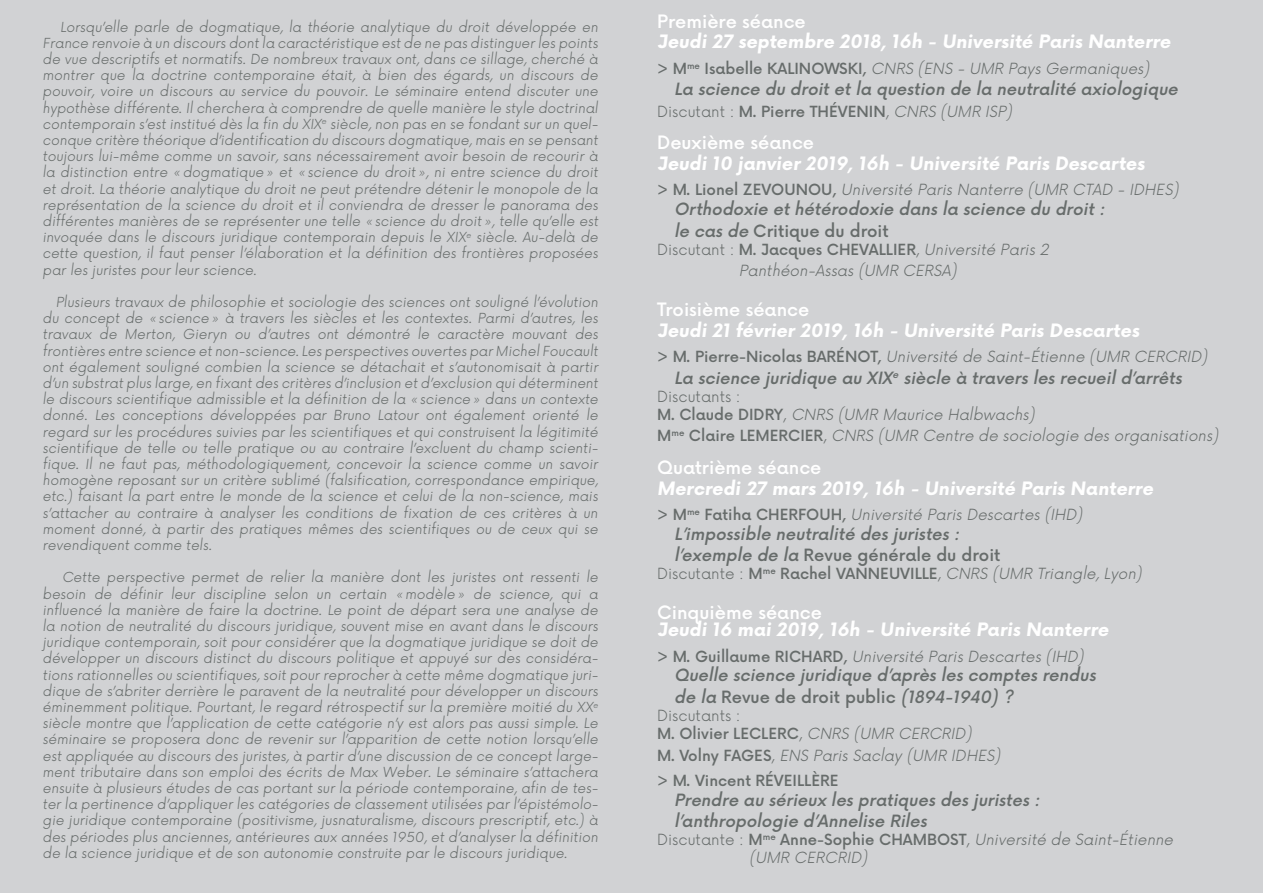
<style>
.page{position:relative;width:1263px;height:893px;background:#fff}
.page>*{position:absolute;margin:0;border:0;box-sizing:border-box;transform-origin:0 0}
.t1{font:700 18px "Now";color:#fff}
.t2{font:500 18px "Now";color:#fff}
.t3{font:italic 500 16.5px "Now";color:#676c6b}
.t4{font:500 16.5px "Now";color:#676c6b}
.t5{font:italic 300 15px "Now";color:#676c6b}
.t6{font:500 15px "Now";color:#676c6b}
.t7{font:300 15px "Now";color:#676c6b}
.t8{font:300 13.5px/16.2px "Now";color:#676c6b;text-align:justify}
.s1{font-weight:500;font-style:normal}
.s2{font-weight:300}
.s3{font-weight:300;font-style:italic}
.s4{font-style:italic}
.s5{font-style:normal}
</style>
<div class="page">
<div style="left:0;top:0;width:631px;height:893px;background:#d1d2d4"></div>
<div style="left:621px;top:0;width:642px;height:893px;background:#d1d2d4"></div>
<p class="t8" style="left:43px;top:18px;width:559px;text-indent:18px">Lorsqu’elle parle de dogmatique, la théorie analytique du droit développée en France renvoie à un discours dont la caractéristique est de ne pas distinguer les points de vue descriptifs et normatifs. De nombreux travaux ont, dans ce sillage, cherché à</p>
<p class="t8" style="left:43px;top:66px;width:559px">montrer que la doctrine contemporaine était, à bien des égards, un discours de</p>
<p class="t8" style="left:43px;top:82px;width:560px">pouvoir, voire un discours au service du pouvoir. Le séminaire entend discuter une hypothèse différente. Il cherchera à comprendre de quelle manière le style doctrinal contemporain s’est institué dès la fin du XIX<sup>e</sup> siècle, non pas en se fondant sur un quel&shy;conque critère théorique d’identification du discours dogmatique, mais en se pensant toujours lui-même comme un savoir, sans nécessairement avoir besoin de recourir à la distinction entre «dogmatique» et «science du droit», ni entre science du droit et droit. La théorie analytique du droit ne peut prétendre détenir le monopole de la représentation de la science du droit et il conviendra de dresser le panorama des différentes manières de se représenter une telle «science du droit», telle qu’elle est invoquée dans le discours j uridique contemporain depuis le XIX<sup>e</sup> siècle. Au-delà de cette question, il faut penser l’élaboration et la définition des frontières proposées par les j uristes pour leur science.</p>
<p class="t8" style="left:43px;top:293px;width:559px;text-align:right">Plusieurs travaux de philosophie et sociologie des sciences ont souligné l’évolution du concept de «science» à travers les siècles et les contextes. Parmi d’autres, les</p>
<p class="t8" style="left:43px;top:325px;width:559px">travaux de Merton, Gieryn ou d’autres ont démontré le caractère mouvant des</p>
<p class="t8" style="left:43px;top:342px;width:560px">frontières entre science et non-science.Les perspectives ouvertes par MichelFoucault ont également souligné combien la science se détachait et s’autonomisait à partir d’un substrat plus large,en fixant des critères d’inclusion et d’exclusion quidéterminent le discours scientifique admissible et la définition de la «science» dans un contexte donné. Les conceptions développées par Bruno Latour ont également orienté le</p>
<p class="t8" style="left:43px;top:423px;width:560px">regard sur les procédures suivies par les scientifiques et qui construisent la légitimité scientifique de telle ou telle pratique ou au contraire l’excluent du champ scienti&shy;fique. Il ne faut pas, méthodologiquement, concevoir la science comme un savoir homogène reposant sur un critère sublimé (falsification, correspondance empirique, etc.) faisant la part entre le monde de la science et celui de la non-science, mais s’attacher au contraire à analyser les conditions de fixation de ces critères à un moment donné, à partir des pratiques mêmes des scientifiques ou de ceux qui se revendiquent comme tels.</p>
<p class="t8" style="left:62px;top:568px;width:540px">Cette perspective permet de relier la manière dont les j uristes ont ressenti le</p>
<p class="t8" style="left:43px;top:585px;width:560px">besoin de définir leur discipline selon un certain «modèle» de science, qui a</p>
<p class="t8" style="left:43px;top:601px;width:560px">influencé la manière de faire la doctrine. Le point de départ sera une analyse de la notion de neutralité du discours j uridique, souvent mise en avant dans le discours juridique contemporain, soit pour considérer que la dogmatique juridique se doit de développer un discours distinct du discours politique et appuyé sur des considéra&shy;tions rationnelles ou scientifiques, soit pour reprocher à cette même dogmatique juri&shy;dique de s’abriter derrière le paravent de la neutralité pour développer un discours éminemment politique. Pourtant, le regard rétrospectif sur la première moitié du XX<sup>e </sup>siècle montre que l’application de cette catégorie n’y est alors pas aussi simple. Le séminaire se proposera donc de revenir sur l’apparition de cette notion lorsqu’elle est appliquée au discours des j uristes, à partir d’une discussion de ce concept large&shy;ment tributaire dans son emploi des écrits de Max Weber. Le séminaire s’attachera ensuite à plusieurs études de cas portant sur la période contemporaine, afin de tes&shy;ter la pertinence d’appliquer les catégories de classement utilisées par l’épistémolo&shy;gie j uridique contemporaine (positivisme, j usnaturalisme, discours prescriptif, etc.) à des périodes plus anciennes, antérieures aux années 1950, et d’analyser la définition de la science j uridique et de son autonomie construite par le discours j uridique.</p>
<p class="t2" style="left:657px;top:7px;width:150px">Première séance</p>
<p class="t1" style="left:657px;top:28px;width:518px">Jeudi 27 septembre 2018, 16h - Université Paris Nanterre</p>
<p class="t5" style="left:657px;top:56px;width:498px"><span class="s1">&gt; M</span> <sup>m</sup> <sup>e</sup> <span class="s1">I sa b e l l e KAL I N OWS KI ,</span> CNRS (ENS - UMR PaysGermaniques)</p>
<p class="t3" style="left:674px;top:76px;width:509px">La science du droitetla question de la neutralité axiologique</p>
<p class="t6" style="left:657px;top:100px;width:360px"><span class="s2">Discutant :</span> M. Pierre THÉVENIN<span class="s2">,</span> <span class="s3">CNRS (UMR ISP)</span></p>
<p class="t2" style="left:657px;top:129px;width:158px">Deuxième séance</p>
<p class="t1" style="left:657px;top:150px;width:492px">Jeudi 10 janvier 2019, 16h - Université Paris Descartes</p>
<p class="t5" style="left:657px;top:178px;width:527px"><span class="s1">&gt; M . L i o n e l Z EVO U N O U ,</span> Université ParisNanterre (UMR CTAD - IDHES)</p>
<p class="t3" style="left:674px;top:196px;width:436px">Orthodoxie ethétérodoxie dansla science du droit:</p>
<p class="t4" style="left:674px;top:218px;width:216px"><span class="s4">le casde</span> Critique du droit</p>
<p class="t6" style="left:657px;top:238px;width:397px"><span class="s2">Discutant :</span> M. Jacques CHEVALLIER<span class="s2">,</span> <span class="s3">Université Paris2</span></p>
<p class="t5" style="left:739px;top:259px;width:223px">Panthéon-Assas(UMR CERSA)</p>
<p class="t2" style="left:657px;top:296px;width:154px">Troisième séance</p>
<p class="t1" style="left:657px;top:317px;width:487px">Jeudi 21 février 2019, 16h - Université Paris Descartes</p>
<p class="t5" style="left:657px;top:345px;width:555px"><span class="s1">&gt; M . Pi e rre - N i co l as BAR É N OT,</span> Université de Saint-Étienne (UMR CERCRID)</p>
<p class="t3" style="left:674px;top:365px;width:513px">La science juridique au XIX<sup>e</sup> siècle à traverslesrecueild’arrêts</p>
<p class="t7" style="left:657px;top:384px;width:85px">Discutants :</p>
<p class="t5" style="left:657px;top:402px;width:383px"><span class="s1">M . C l a u d e D I D RY</span><span class="s5">,</span> CNRS (UMR Maurice Halbwachs)</p>
<p class="t5" style="left:657px;top:424px;width:566px"><span class="s1">M</span> <sup>m</sup> <sup>e</sup> <span class="s1">C l a i re L E M E RC I E R</span><span class="s5">,</span> CNRS (UMR Centre de sociologie desorganisations)</p>
<p class="t2" style="left:657px;top:453px;width:166px">Quatrième séance</p>
<p class="t1" style="left:657px;top:475px;width:501px">Mercredi 27 mars 2019, 16h - Université Paris Nanterre</p>
<p class="t5" style="left:657px;top:502px;width:431px"><span class="s1">&gt; M</span> <sup>m</sup> <sup>e</sup> <span class="s1">Fat i h a C H E R FO U H ,</span> Université ParisDescartes(IHD)</p>
<p class="t3" style="left:674px;top:521px;width:291px">L’impossible neutralité desjuristes:</p>
<p class="t4" style="left:674px;top:543px;width:328px"><span class="s4">l’exemple de la</span> Revue générale du droit</p>
<p class="t5" style="left:657px;top:562px;width:490px"><span class="s5">Discutante :</span> <span class="s1">M</span><sup>me</sup> <span class="s1">Rachel VANNEUVILLE</span><span class="s5">,</span> CNRS (UMR Triangle,Lyon)</p>
<p class="t2" style="left:657px;top:599px;width:166px">Cinquième séance</p>
<p class="t1" style="left:657px;top:616px;width:456px">Jeudi 16 mai 2019, 16h - Université Paris Nanterre</p>
<p class="t5" style="left:657px;top:644px;width:432px"><span class="s1">&gt; M . G u i l l au m e R I C HARD,</span> Université ParisDescartes(IHD)</p>
<p class="t3" style="left:674px;top:663px;width:427px">Quelle science juridique d’aprèslescomptesrendus</p>
<p class="t4" style="left:674px;top:684px;width:345px"><span class="s4">de la</span> Revue de droit public <span class="s4">(1894-1940)?</span></p>
<p class="t7" style="left:657px;top:703px;width:85px">Discutants :</p>
<p class="t6" style="left:657px;top:722px;width:320px">M. Olivier LECLERC<span class="s2">,</span> <span class="s3">CNRS (UMR CERCRID)</span></p>
<p class="t5" style="left:657px;top:743px;width:348px"><span class="s1">M . Vo l n y FAG E S</span><span class="s5">,</span> ENS ParisSaclay (UMR IDHES)</p>
<p class="t6" style="left:657px;top:769px;width:183px">&gt; M. Vincent RÉVEILLÈRE</p>
<p class="t3" style="left:674px;top:787px;width:371px">Prendre au sérieux lespratiquesdesj uristes:</p>
<p class="t3" style="left:674px;top:808px;width:258px">l’anthropologie d’Annelise Riles</p>
<p class="t5" style="left:657px;top:828px;width:521px"><span class="s5">Discutante :</span> <span class="s1">M</span><sup>me</sup> <span class="s1">Anne-Sophie CHAMBOST</span><span class="s5">,</span> Université de Saint-Étienne</p>
<p class="t5" style="left:749px;top:846px;width:123px">(UMR CERCRID)</p>
</div>
